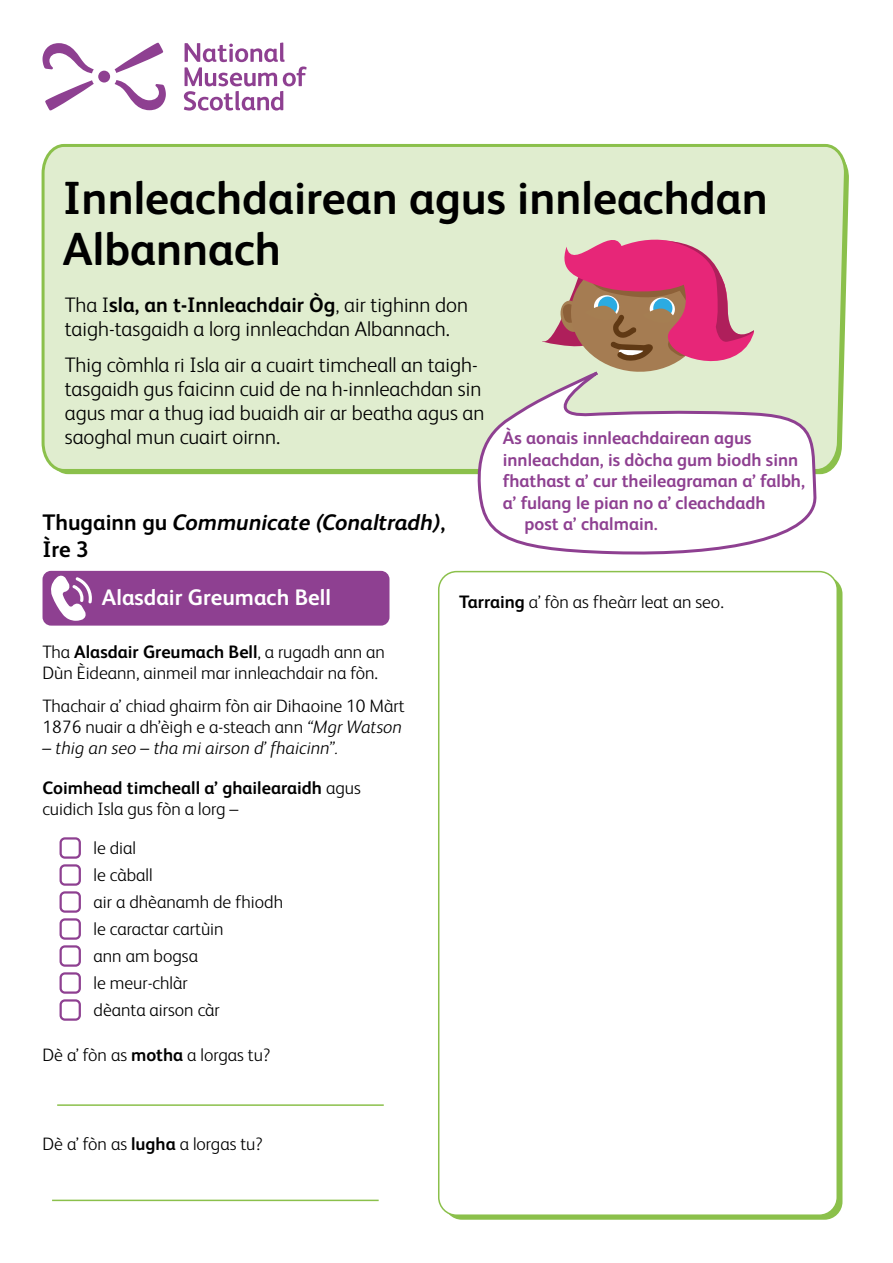
<style>
.page{position:relative;width:893px;height:1263px;background:#fff}
.page>*{position:absolute;margin:0;border:0;box-sizing:border-box;transform-origin:0 0}
.t1{font:700 46.5px/50.1px "FS Albert Pro";color:#000}
.t2{font:italic 700 22.5px/27px "FS Albert Pro";color:#000}
.t3{font:700 22.5px "FS Albert Pro";color:#fff}
.t4{font:300 21px/24px "FS Albert Pro";color:#000}
.t5{font:300 18px/27px "FS Albert Pro";color:#000}
.t6{font:700 18px "FS Albert Pro";color:#8e4091}
.t7{font:700 18px/21px "FS Albert Pro";color:#000}
.t8{font:italic 300 18px "FS Albert Pro";color:#000}
.s1{font-weight:700}
.s2{font-style:normal}
.s3{font-style:italic}
.s4{font-weight:300}
</style>
<div class="page">
<div style="left:43px;top:571px;width:346px;height:55px;background:#8e4091;border-radius:9px"></div>
<div style="left:41px;top:144px;width:807px;height:329px;background:#e0edcf"></div>
<div style="left:438px;top:571px;width:400px;height:645px;border:2px solid #8bc04b;border-radius:18px"></div>
<div style="left:60px;top:837px;width:21px;height:22px;border:2px solid #8e4091;border-radius:4px"></div>
<div style="left:60px;top:864px;width:21px;height:22px;border:2px solid #8e4091;border-radius:4px"></div>
<div style="left:60px;top:891px;width:21px;height:22px;border:2px solid #8e4091;border-radius:4px"></div>
<div style="left:60px;top:918px;width:21px;height:22px;border:2px solid #8e4091;border-radius:4px"></div>
<div style="left:60px;top:945px;width:21px;height:22px;border:2px solid #8e4091;border-radius:4px"></div>
<div style="left:60px;top:972px;width:21px;height:22px;border:2px solid #8e4091;border-radius:4px"></div>
<div style="left:60px;top:999px;width:21px;height:22px;border:2px solid #8e4091;border-radius:4px"></div>
<svg style="left:51px;top:575px;width:41px;height:46px"></svg>
<hr style="left:57px;top:1104px;width:327px;height:2px;background:#8bc04b">
<hr style="left:52px;top:1199px;width:327px;height:2px;background:#8bc04b">
<svg style="left:476px;top:370px;width:345px;height:185px"></svg>
<div style="left:98px;top:71px;width:12px;height:12px;background:#8e4091;border-radius:50%"></div>
<svg style="left:115px;top:43px;width:49px;height:30px"></svg>
<svg style="left:45px;top:80px;width:49px;height:31px"></svg>
<svg style="left:43px;top:43px;width:51px;height:30px"></svg>
<svg style="left:115px;top:80px;width:51px;height:30px"></svg>
<svg style="left:184px;top:43px;width:123px;height:68px"></svg>
<svg style="left:542px;top:240px;width:211px;height:132px;background:#cb7e88"></svg>
<h1 class="t1" style="left:63px;top:171px;width:706px">Innleachdairean agus innleachdan<br>Albannach</h1>
<p class="t4" style="left:65px;top:291px;width:405px">Tha I<span class="s1">sla, an t-Innleachdair Òg</span>, air tighinn don taigh-tasgaidh a lorg innleachdan Albannach.</p>
<p class="t4" style="left:65px;top:351px;width:421px">Thig còmhla ri Isla air a cuairt timcheall an taigh&shy;tasgaidh gus faicinn cuid de na h-innleachdan sin agus mar a thug iad buaidh air ar beatha agus an saoghal mun cuairt oirnn.</p>
<p class="t2" style="left:43px;top:507px;width:405px"><span class="s2">Thugainn gu</span> Communicate (Conaltradh)<span class="s2">,<br>Ìre 3</span></p>
<p class="t6" style="left:503px;top:425px;width:250px">Às aonais innleachdairean agus</p>
<p class="t6" style="left:503px;top:447px;width:297px">innleachdan, is dòcha gum biodh sinn</p>
<p class="t6" style="left:503px;top:468px;width:304px">fhathast a’ cur theileagraman a’ falbh,</p>
<p class="t6" style="left:503px;top:490px;width:264px">a’ fulang le pian no a’ cleachdadh</p>
<p class="t6" style="left:525px;top:512px;width:135px">post a’ chalmain.</p>
<p class="t3" style="left:102px;top:582px;width:230px">Alasdair Greumach Bell</p>
<p class="t5" style="left:43px;top:640px;width:344px;line-height:21px">Tha <span class="s1">Alasdair Greumach Bell</span>, a rugadh ann an<br>Dùn Èideann, ainmeil mar innleachdair na fòn.</p>
<p class="t5" style="left:43px;top:694px;width:364px;line-height:21px">Thachair a’ chiad ghairm fòn air Dihaoine 10 Màrt<br>1876 nuair a dh’èigh e a-steach ann <span class="s3">“Mgr Watson</span></p>
<p class="t8" style="left:43px;top:735px;width:297px">– thig an seo – tha mi airson d’ fhaicinn”.</p>
<p class="t7" style="left:43px;top:777px;width:320px">Coimhead timcheall a’ ghailearaidh <span class="s4">agus cuidich Isla gus fòn a lorg –</span></p>
<p class="t5" style="left:94px;top:833px;width:191px">le dial<br>le càball<br>air a dhèanamh de fhiodh le caractar cartùin<br>ann am bogsa<br>le meur-chlàr<br>dèanta airson càr</p>
<p class="t5" style="left:43px;top:1040px;width:229px">Dè a’ fòn as <span class="s1">motha</span> a lorgas tu?</p>
<p class="t5" style="left:43px;top:1129px;width:222px">Dè a’ fòn as <span class="s1">lugha</span> a lorgas tu?</p>
<p class="t5" style="left:459px;top:587px;width:266px"><span class="s1">Tarraing</span> a’ fòn as fheàrr leat an seo.</p>
</div>
